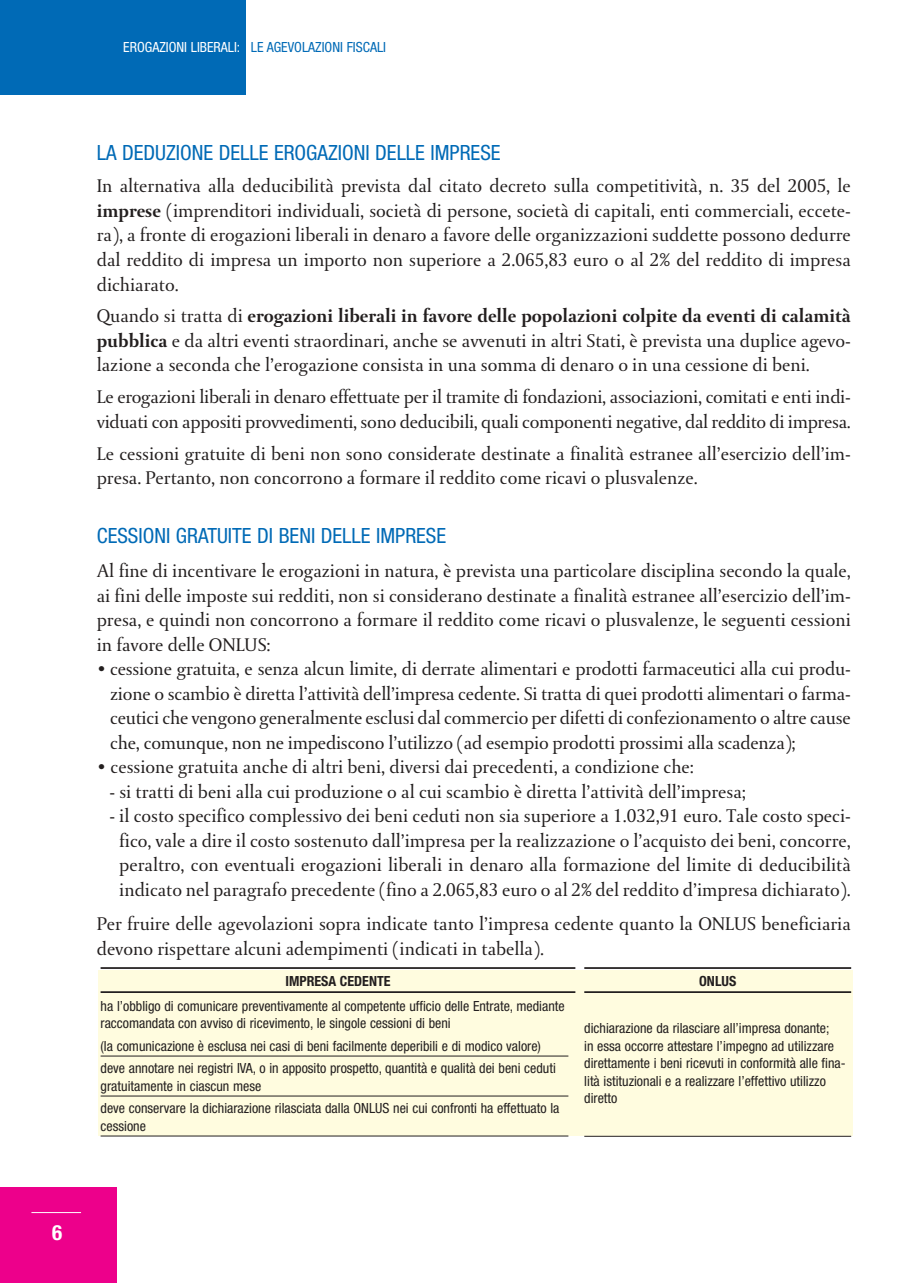
<style>
.page{position:relative;width:908px;height:1283px;background:#fff}
.page>*{position:absolute;margin:0;border:0;box-sizing:border-box;transform-origin:0 0}
.t1{font:condensed 21px "Helvetica Neue";color:#006ab6}
.t2{font:700 condensed 21px "Helvetica Neue";color:#fff}
.t3{font:19.25px/24.5px "DTL Paradox T";color:#231f1f;text-align:justify}
.t4{font:condensed 14px/17.5px "Helvetica Neue";color:#231f1f}
.t5{font:condensed 14px "Helvetica Neue";color:#006ab6}
.t6{font:700 condensed 14px "Helvetica Neue";color:#231f1f}
.s1{color:#fff}
.s2{font-weight:700}
</style>
<div class="page">
<div style="left:99px;top:969px;width:754px;height:166px;background:#fffcdf"></div>
<div style="left:0;top:1187px;width:117px;height:95px;background:#ed008b"></div>
<hr style="left:31px;top:1212px;width:50px;height:1px;background:#fff">
<div style="left:0;top:0;width:246px;height:95px;background:#006ab6"></div>
<hr style="left:101px;top:967px;width:474px;height:1px;background:#231f1f">
<hr style="left:101px;top:991px;width:474px;height:1px;background:#231f1f">
<hr style="left:584px;top:967px;width:267px;height:1px;background:#231f1f">
<hr style="left:584px;top:991px;width:267px;height:1px;background:#231f1f">
<hr style="left:101px;top:1055px;width:467px;height:1px;background:#231f1f">
<hr style="left:101px;top:1095px;width:467px;height:1px;background:#231f1f">
<hr style="left:101px;top:1135px;width:467px;height:1px;background:#231f1f">
<hr style="left:584px;top:1135px;width:267px;height:1px;background:#231f1f">
<p class="t5" style="left:123px;top:42px;width:264px"><span class="s1">EROGAZIONI LIBERALI:</span> LE AGEVOLAZIONI FISCALI</p>
<p class="t1" style="left:97px;top:145px;width:405px">LA DEDUZIONE DELLE EROGAZIONI DELLE IMPRESE</p>
<p class="t3" style="left:97px;top:177px;width:756px">In alternativa alla deducibilità prevista dal citato decreto sulla competitività, n. 35 del 2005, le <span class="s2">imprese</span> (imprenditori individuali, società di persone, società di capitali, enti commerciali, eccete&shy;ra), a fronte di erogazioni liberali in denaro a favore delle organizzazioni suddette possono dedurre dal reddito di impresa un importo non superiore a 2.065,83 euro o al 2% del reddito di impresa dichiarato.</p>
<p class="t3" style="left:97px;top:307px;width:756px">Quando si tratta di <span class="s2">erogazioni liberali in favore delle popolazioni colpite da eventi di calamità pubblica</span> e da altri eventi straordinari, anche se avvenuti in altri Stati, è prevista una duplice agevo&shy;lazione a seconda che l’erogazione consista in una somma di denaro o in una cessione di beni.</p>
<p class="t3" style="left:97px;top:387px;width:756px">Le erogazioni liberali in denaro effettuate per il tramite di fondazioni, associazioni, comitati e enti indi&shy;viduati con appositi provvedimenti, sono deducibili, quali componenti negative, dal reddito di impresa.</p>
<p class="t3" style="left:97px;top:444px;width:756px">Le cessioni gratuite di beni non sono considerate destinate a finalità estranee all’esercizio dell’im&shy;presa. Pertanto, non concorrono a formare il reddito come ricavi o plusvalenze.</p>
<p class="t1" style="left:97px;top:527px;width:351px">CESSIONI GRATUITE DI BENI DELLE IMPRESE</p>
<p class="t3" style="left:97px;top:561px;width:756px">Al fine di incentivare le erogazioni in natura, è prevista una particolare disciplina secondo la quale, ai fini delle imposte sui redditi, non si considerano destinate a finalità estranee all’esercizio dell’im&shy;presa, e quindi non concorrono a formare il reddito come ricavi o plusvalenze, le seguenti cessioni in favore delle ONLUS:</p>
<p class="t3" style="left:110px;top:659px;width:742px;text-indent:-13px">• cessione gratuita, e senza alcun limite, di derrate alimentari e prodotti farmaceutici alla cui produ&shy;zione o scambio è diretta l’attività dell’impresa cedente. Si tratta di quei prodotti alimentari o farma&shy;ceutici che vengono generalmente esclusi dal commercio per difetti di confezionamento o altre cause che, comunque, non ne impediscono l’utilizzo (ad esempio prodotti prossimi alla scadenza);</p>
<p class="t3" style="left:97px;top:757px;width:599px">• cessione gratuita anche di altri beni, diversi dai precedenti, a condizione che:</p>
<p class="t3" style="left:109px;top:782px;width:638px">- si tratti di beni alla cui produzione o al cui scambio è diretta l’attività dell’impresa;</p>
<p class="t3" style="left:109px;top:806px;width:743px;text-align:center">- il costo specifico complessivo dei beni ceduti non sia superiore a 1.032,91 euro. Tale costo speci&shy;fico, vale a dire il costo sostenuto dall’impresa per la realizzazione o l’acquisto dei beni, concorre, peraltro, con eventuali erogazioni liberali in denaro alla formazione del limite di deducibilità indicato nel paragrafo precedente (fino a 2.065,83 euro o al 2% del reddito d’impresa dichiarato).</p>
<p class="t3" style="left:97px;top:914px;width:756px">Per fruire delle agevolazioni sopra indicate tanto l’impresa cedente quanto la ONLUS beneficiaria devono rispettare alcuni adempimenti (indicati in tabella).</p>
<p class="t6" style="left:285px;top:976px;width:106px">IMPRESA CEDENTE</p>
<p class="t6" style="left:699px;top:976px;width:39px">ONLUS</p>
<p class="t4" style="left:101px;top:998px;width:466px">ha l’obbligo di comunicare preventivamente al competente ufficio delle Entrate, mediante raccomandata con avviso di ricevimento, le singole cessioni di beni</p>
<p class="t4" style="left:101px;top:1035px;width:457px;line-height:22.4px">(la comunicazione è esclusa nei casi di beni facilmente deperibili e di modico valore) deve annotare nei registri IVA, o in apposito prospetto, quantità e qualità dei beni ceduti</p>
<p class="t4" style="left:101px;top:1075px;width:460px;line-height:22.4px">gratuitamente in ciascun mese<br>deve conservare la dichiarazione rilasciata dalla ONLUS nei cui confronti ha effettuato la</p>
<p class="t4" style="left:101px;top:1118px;width:47px">cessione</p>
<p class="t4" style="left:584px;top:1020px;width:263px">dichiarazione da rilasciare all’impresa donante;<br>in essa occorre attestare l’impegno ad utilizzare direttamente i beni ricevuti in conformità alle fina&shy;lità istituzionali e a realizzare l’effettivo utilizzo diretto</p>
<p class="t2" style="left:52px;top:1224px;width:12px">6</p>
</div>
